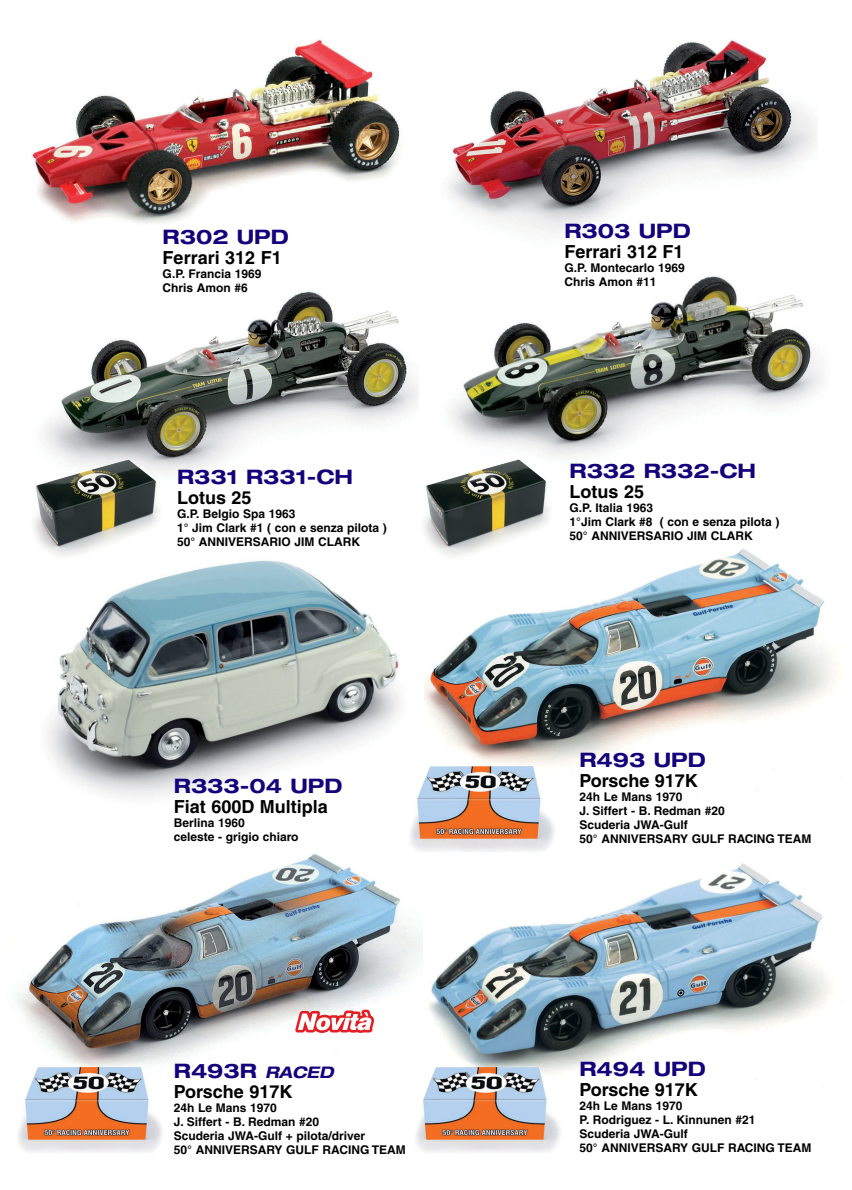
<style>
.page{position:relative;width:852px;height:1190px;background:#fff}
.page>*{position:absolute;margin:0;border:0;box-sizing:border-box;transform-origin:0 0}
.t1{font:700 expanded 20px "Helvetica Neue";color:#13027c}
.t2{font:700 18px "Helvetica";color:#000}
.t3{font:700 12px/14px "Helvetica";color:#000}
.s1{font-style:italic;font-size:16px}
</style>
<div class="page">
<img style="left:17px;top:39px;width:825px;height:1114px">
<h1 class="t1" style="left:163px;top:230px;width:128px">R302 UPD</h1>
<h2 class="t2" style="left:163px;top:251px;width:121px">Ferrari 312 F1</h2>
<p class="t3" style="left:163px;top:268px;width:100px">G.P. Francia 1969<br>Chris Amon #6</p>
<h1 class="t1" style="left:177px;top:469px;width:177px">R331 R331-CH</h1>
<h2 class="t2" style="left:177px;top:491px;width:76px">Lotus 25</h2>
<p class="t3" style="left:177px;top:508px;width:211px">G.P. Belgio Spa 1963<br>1° Jim Clark #1 ( con e senza pilota )<br>50° ANNIVERSARIO JIM CLARK</p>
<h1 class="t1" style="left:174px;top:778px;width:170px">R333-04 UPD</h1>
<h2 class="t2" style="left:174px;top:800px;width:155px">Fiat 600D Multipla</h2>
<p class="t3" style="left:174px;top:817px;width:126px">Berlina 1960<br>celeste - grigio chiaro</p>
<h1 class="t1" style="left:174px;top:1063px;width:161px">R493R <span class="s1">RACED</span></h1>
<h2 class="t2" style="left:174px;top:1085px;width:120px">Porsche 917K</h2>
<p class="t3" style="left:174px;top:1102px;width:233px">24h Le Mans 1970<br>J. Siffert - B. Redman #20<br>Scuderia JWA-Gulf + pilota/driver<br>50° ANNIVERSARY GULF RACING TEAM</p>
<h1 class="t1" style="left:565px;top:223px;width:128px">R303 UPD</h1>
<h2 class="t2" style="left:565px;top:245px;width:121px">Ferrari 312 F1</h2>
<p class="t3" style="left:565px;top:262px;width:122px">G.P. Montecarlo 1969<br>Chris Amon #11</p>
<h1 class="t1" style="left:570px;top:463px;width:188px">R332 R332-CH</h1>
<h2 class="t2" style="left:570px;top:485px;width:76px">Lotus 25</h2>
<p class="t3" style="left:570px;top:502px;width:211px">G.P. Italia 1963<br>1°Jim Clark #8 ( con e senza pilota )<br>50° ANNIVERSARIO JIM CLARK</p>
<h1 class="t1" style="left:580px;top:753px;width:128px">R493 UPD</h1>
<h2 class="t2" style="left:580px;top:774px;width:120px">Porsche 917K</h2>
<p class="t3" style="left:580px;top:791px;width:233px">24h Le Mans 1970<br>J. Siffert - B. Redman #20<br>Scuderia JWA-Gulf<br>50° ANNIVERSARY GULF RACING TEAM</p>
<h1 class="t1" style="left:580px;top:1062px;width:128px">R494 UPD</h1>
<h2 class="t2" style="left:580px;top:1083px;width:120px">Porsche 917K</h2>
<p class="t3" style="left:580px;top:1100px;width:233px">24h Le Mans 1970<br>P. Rodriguez - L. Kinnunen #21<br>Scuderia JWA-Gulf<br>50° ANNIVERSARY GULF RACING TEAM</p>
</div>
